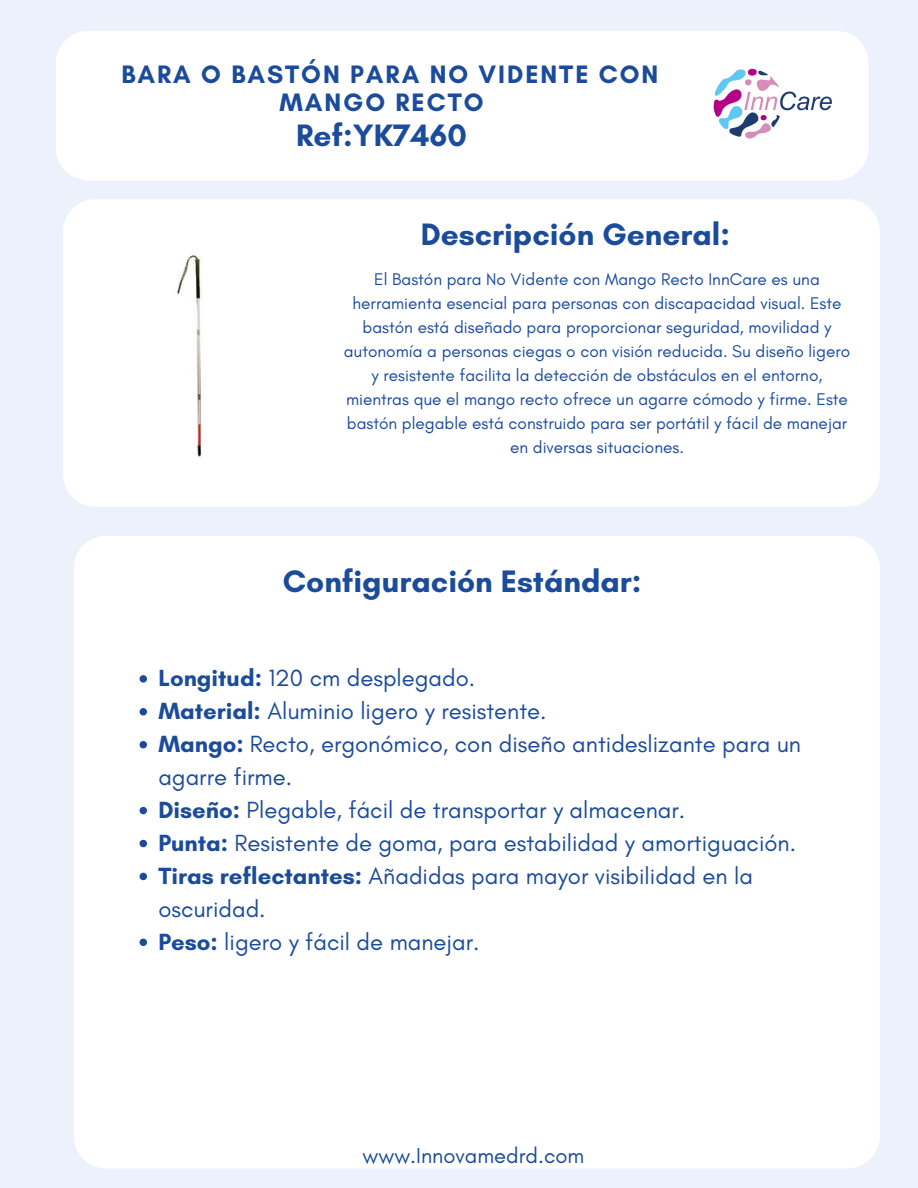
<style>
.page{position:relative;width:918px;height:1188px;background:#edf1fb}
.page>*{position:absolute;margin:0;border:0;box-sizing:border-box;transform-origin:0 0}
.t1{font:700 31.65px "Glacial Indifference";color:#1b4b9b}
.t2{font:700 31.5px "Glacial Indifference";color:#1b4b9b}
.t3{font:700 25.65px/27.8px "Glacial Indifference";letter-spacing:.075em;color:#1b4b9b}
.t4{font:23.85px/33px "Glacial Indifference";color:#1b4b9b}
.t5{font:22.05px "Glacial Indifference";color:#1b4b9b}
.t6{font:17.25px/24px "Glacial Indifference";color:#1b4b9b;text-align:center}
.s1{font-weight:700}
</style>
<div class="page">
<div style="left:56px;top:31px;width:812px;height:149px;background:#fff"></div>
<div style="left:74px;top:536px;width:806px;height:632px;background:#fff"></div>
<div style="left:63px;top:199px;width:817px;height:308px;background:#fff"></div>
<img style="left:698px;top:62px;width:141px;height:88px;border-radius:19px">
<div style="left:74px;top:242px;width:244px;height:222px;background:#fff"></div>
<svg style="left:140px;top:675px;width:7px;height:8px"></svg>
<svg style="left:140px;top:708px;width:7px;height:8px"></svg>
<svg style="left:140px;top:741px;width:7px;height:7px"></svg>
<svg style="left:140px;top:807px;width:7px;height:7px"></svg>
<svg style="left:140px;top:840px;width:7px;height:7px"></svg>
<svg style="left:140px;top:873px;width:7px;height:7px"></svg>
<svg style="left:140px;top:939px;width:7px;height:7px"></svg>
<p class="t3" style="left:279px;top:61px;width:380px;text-indent:-158px">BARA O BASTÓN PARA NO VIDENTE CON<br>MANGO RECTO</p>
<h4 class="t2" style="left:296px;top:116px;width:172px">Ref:YK7460</h4>
<p class="t2" style="left:421px;top:216px;width:311px">Descripción General:</p>
<p class="t6" style="left:344px;top:267px;width:508px">El Bastón para No Vidente con Mango Recto InnCare es una herramienta esencial para personas con discapacidad visual. Este bastón está diseñado para proporcionar seguridad, movilidad y autonomía a personas ciegas o con visión reducida. Su diseño ligero y resistente facilita la detección de obstáculos en el entorno, mientras que el mango recto ofrece un agarre cómodo y firme. Este bastón plegable está construido para ser portátil y fácil de manejar en diversas situaciones.</p>
<h1 class="t1" style="left:283px;top:562px;width:360px">Configuración Estándar:</h1>
<p class="t4" style="left:158px;top:661px;width:318px"><span class="s1">Longitud:</span> 120 cm desplegado.</p>
<h1 class="t4" style="left:158px;top:694px;width:390px"><span class="s1">Material:</span> Aluminio ligero y resistente.</h1>
<p class="t4" style="left:158px;top:727px;width:644px"><span class="s1">Mango:</span> Recto, ergonómico, con diseño antideslizante para un agarre firme.</p>
<p class="t4" style="left:158px;top:793px;width:528px"><span class="s1">Diseño:</span> Plegable, fácil de transportar y almacenar.</p>
<p class="t4" style="left:158px;top:826px;width:639px"><span class="s1">Punta:</span> Resistente de goma, para estabilidad y amortiguación.</p>
<p class="t4" style="left:158px;top:859px;width:596px"><span class="s1">Tiras reflectantes:</span> Añadidas para mayor visibilidad en la oscuridad.</p>
<p class="t4" style="left:158px;top:925px;width:323px"><span class="s1">Peso:</span> ligero y fácil de manejar.</p>
<p class="t5" style="left:363px;top:1142px;width:223px">www.Innovamedrd.com</p>
</div>
